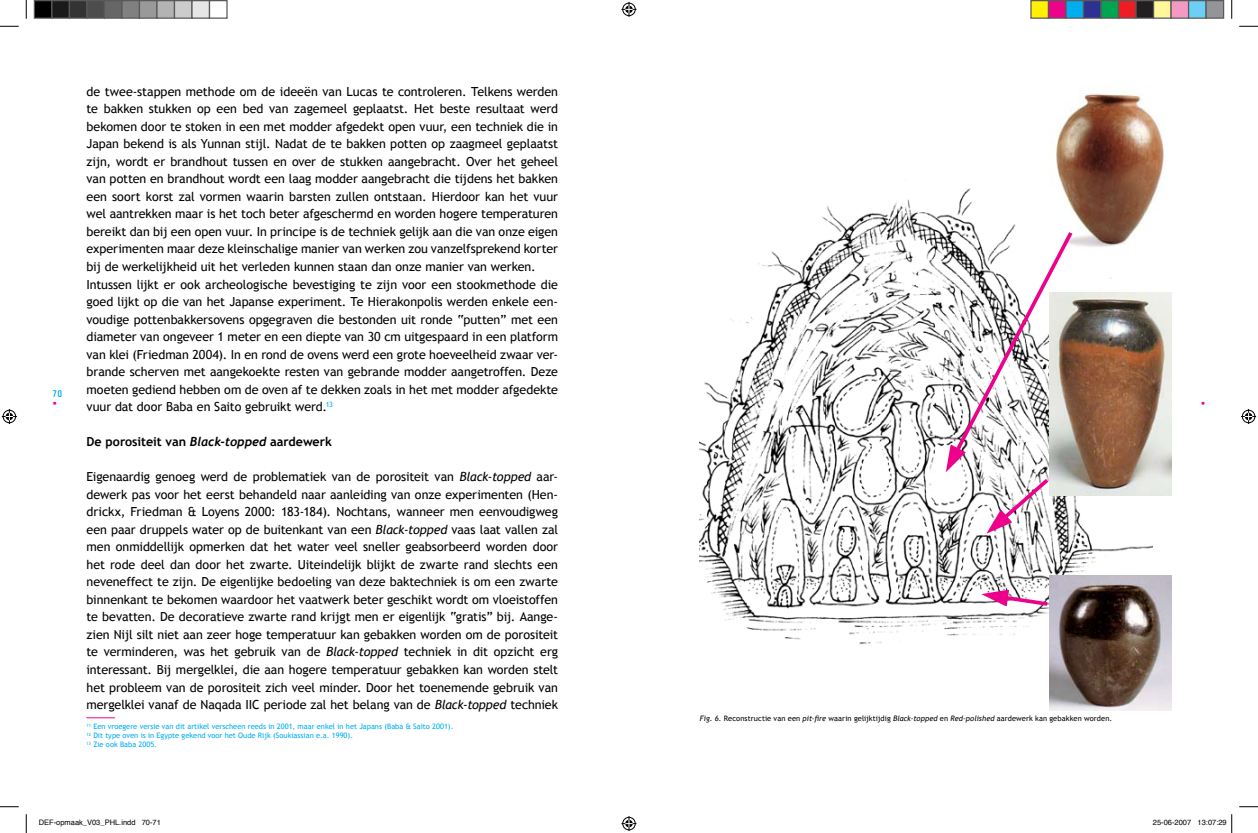
<style>
.page{position:relative;width:1258px;height:833px;background:#fff}
.page>*{position:absolute;margin:0;border:0;box-sizing:border-box;transform-origin:0 0}
.t1{font:12.5px/17.5px "Trebuchet MS";letter-spacing:-.005em;color:#000}
.t2{font:700 12.5px "Trebuchet MS";letter-spacing:-.005em;color:#000}
.t3{font:700 10px "Cholla Sans";color:#ec008c}
.t4{font:700 10px "Cholla Sans";color:#00adef}
.t5{font:7.5px/8.8px "Trebuchet MS";color:#00adef}
.t6{font:7.5px "Trebuchet MS";letter-spacing:.01em;color:#000}
.t7{font:7.5px "Helvetica";color:#000}
.s1{font-family:"Trebuchet";font-style:italic}
.s2{font-style:italic}
</style>
<div class="page">
<img style="left:699px;top:188px;width:453px;height:456px">
<img style="left:1049px;top:94px;width:115px;height:156px">
<img style="left:1098px;top:292px;width:73px;height:203px">
<img style="left:1049px;top:575px;width:122px;height:135px">
<svg style="left:86px;top:717px;width:29px;height:1px"></svg>
<svg style="left:981px;top:589px;width:67px;height:45px"></svg>
<svg style="left:945px;top:229px;width:153px;height:304px"></svg>
<svg style="left:0;top:25px;width:19px;height:2px"></svg>
<svg style="left:1239px;top:25px;width:18px;height:2px"></svg>
<svg style="left:0;top:806px;width:19px;height:1px"></svg>
<svg style="left:1239px;top:806px;width:18px;height:1px"></svg>
<svg style="left:25px;top:0;width:2px;height:19px"></svg>
<svg style="left:25px;top:814px;width:2px;height:18px"></svg>
<svg style="left:1231px;top:0;width:1px;height:19px"></svg>
<svg style="left:621px;top:2px;width:15px;height:15px"></svg>
<svg style="left:621px;top:816px;width:15px;height:14px"></svg>
<svg style="left:2px;top:409px;width:15px;height:15px"></svg>
<svg style="left:1241px;top:409px;width:14px;height:15px"></svg>
<div style="left:34px;top:1px;width:18px;height:17px;background:#000"></div>
<div style="left:34px;top:0;width:18px;height:19px;border:1px solid #595959"></div>
<div style="left:52px;top:1px;width:17px;height:17px;background:#1a1a1a"></div>
<div style="left:51px;top:0;width:19px;height:19px;border:1px solid #595959"></div>
<div style="left:69px;top:1px;width:18px;height:17px;background:#333"></div>
<div style="left:69px;top:0;width:19px;height:19px;border:1px solid #595959"></div>
<div style="left:87px;top:1px;width:17px;height:17px;background:#4d4d4d"></div>
<div style="left:86px;top:0;width:19px;height:19px;border:1px solid #595959"></div>
<div style="left:104px;top:1px;width:18px;height:17px;background:#666"></div>
<div style="left:104px;top:0;width:18px;height:19px;border:1px solid #595959"></div>
<div style="left:122px;top:1px;width:17px;height:17px;background:#808080"></div>
<div style="left:121px;top:0;width:19px;height:19px;border:1px solid #595959"></div>
<div style="left:139px;top:1px;width:18px;height:17px;background:#999"></div>
<div style="left:139px;top:0;width:19px;height:19px;border:1px solid #595959"></div>
<div style="left:157px;top:1px;width:17px;height:17px;background:#b3b3b3"></div>
<div style="left:156px;top:0;width:19px;height:19px;border:1px solid #595959"></div>
<div style="left:174px;top:1px;width:18px;height:17px;background:#ccc"></div>
<div style="left:174px;top:0;width:18px;height:19px;border:1px solid #595959"></div>
<div style="left:192px;top:1px;width:17px;height:17px;background:#e6e6e6"></div>
<div style="left:191px;top:0;width:19px;height:19px;border:1px solid #595959"></div>
<div style="left:209px;top:0;width:19px;height:19px;border:1px solid #595959"></div>
<div style="left:1030px;top:1px;width:18px;height:17px;background:#fff101"></div>
<div style="left:1030px;top:0;width:18px;height:19px;border:1px solid #595959"></div>
<div style="left:1048px;top:1px;width:17px;height:17px;background:#ed028c"></div>
<div style="left:1047px;top:0;width:19px;height:19px;border:1px solid #595959"></div>
<div style="left:1065px;top:1px;width:18px;height:17px;background:#00aeef"></div>
<div style="left:1065px;top:0;width:18px;height:19px;border:1px solid #595959"></div>
<div style="left:1083px;top:1px;width:17px;height:17px;background:#2e3092"></div>
<div style="left:1082px;top:0;width:19px;height:19px;border:1px solid #595959"></div>
<div style="left:1100px;top:1px;width:18px;height:17px;background:#00a54f"></div>
<div style="left:1100px;top:0;width:18px;height:19px;border:1px solid #595959"></div>
<div style="left:1118px;top:1px;width:17px;height:17px;background:#ee1d23"></div>
<div style="left:1117px;top:0;width:19px;height:19px;border:1px solid #595959"></div>
<div style="left:1135px;top:1px;width:18px;height:17px;background:#231f20"></div>
<div style="left:1135px;top:0;width:18px;height:19px;border:1px solid #595959"></div>
<div style="left:1153px;top:1px;width:17px;height:17px;background:#fff79a"></div>
<div style="left:1152px;top:0;width:19px;height:19px;border:1px solid #595959"></div>
<div style="left:1170px;top:1px;width:18px;height:17px;background:#f499c2"></div>
<div style="left:1170px;top:0;width:18px;height:19px;border:1px solid #595959"></div>
<div style="left:1188px;top:1px;width:17px;height:17px;background:#6bcff6"></div>
<div style="left:1187px;top:0;width:19px;height:19px;border:1px solid #595959"></div>
<div style="left:1205px;top:1px;width:18px;height:17px;background:#939598"></div>
<div style="left:1205px;top:0;width:18px;height:19px;border:1px solid #595959"></div>
<svg style="left:1231px;top:814px;width:1px;height:18px"></svg>
<p class="t1" style="left:86px;top:83px;width:473px">de twee-stappen methode om de ideeën van Lucas te controleren. Telkens werden te bakken stukken op een bed van zagemeel geplaatst. Het beste resultaat werd bekomen door te stoken in een met modder afgedekt open vuur, een techniek die in Japan bekend is als Yunnan stijl. Nadat de te bakken potten op zaagmeel geplaatst zijn, wordt er brandhout tussen en over de stukken aangebracht. Over het geheel van potten en brandhout wordt een laag modder aangebracht die tijdens het bakken een soort korst zal vormen waarin barsten zullen ontstaan. Hierdoor kan het vuur wel aantrekken maar is het toch beter afgeschermd en worden hogere temperaturen bereikt dan bij een open vuur. In principe is de techniek gelijk aan die van onze eigen experimenten maar deze kleinschalige manier van werken zou vanzelfsprekend korter bij de werkelijkheid uit het verleden kunnen staan dan onze manier van werken.<br>Intussen lijkt er ook archeologische bevestiging te zijn voor een stookmethode die goed lijkt op die van het Japanse experiment. Te Hierakonpolis werden enkele een&shy;voudige pottenbakkersovens opgegraven die bestonden uit ronde “putten” met een diameter van ongeveer 1 meter en een diepte van 30 cm uitgespaard in een platform van klei (Friedman 2004). In en rond de ovens werd een grote hoeveelheid zwaar ver&shy;brande scherven met aangekoekte resten van gebrande modder aangetroffen. Deze moeten gediend hebben om de oven af te dekken zoals in het met modder afgedekte vuur dat door Baba en Saito gebruikt werd.<sup>13</sup></p>
<p class="t2" style="left:86px;top:433px;width:247px">De porositeit van <span class="s1">Black-topped</span> aardewerk</p>
<p class="t1" style="left:86px;top:468px;width:473px;text-align:justify">Eigenaardig genoeg werd de problematiek van de porositeit van <span class="s2">Black-topped</span> aar&shy;dewerk pas voor het eerst behandeld naar aanleiding van onze experimenten (Hen&shy;drickx, Friedman &amp; Loyens 2000: 183-184). Nochtans, wanneer men eenvoudigweg een paar druppels water op de buitenkant van een <span class="s2">Black-topped</span> vaas laat vallen zal men onmiddellijk opmerken dat het water veel sneller geabsorbeerd worden door het rode deel dan door het zwarte. Uiteindelijk blijkt de zwarte rand slechts een neveneffect te zijn. De eigenlijke bedoeling van deze baktechniek is om een zwarte binnenkant te bekomen waardoor het vaatwerk beter geschikt wordt om vloeistoffen te bevatten. De decoratieve zwarte rand krijgt men er eigenlijk “gratis” bij. Aange&shy;zien Nijl silt niet aan zeer hoge temperatuur kan gebakken worden om de porositeit te verminderen, was het gebruik van de <span class="s2">Black-topped</span> techniek in dit opzicht erg interessant. Bij mergelklei, die aan hogere temperatuur gebakken kan worden stelt het probleem van de porositeit zich veel minder. Door het toenemende gebruik van mergelklei vanaf de Naqada IIC periode zal het belang van de <span class="s2">Black-topped</span> techniek</p>
<p class="t5" style="left:86px;top:722px;width:368px"><sup>11</sup> Een vroegere versie van dit artikel verscheen reeds in 2001, maar enkel in het Japans (Baba &amp; Saito 2001).<br><sup>12</sup> Dit type oven is in Egypte gekend voor het Oude Rijk (Soukiassian e.a. 1990).<br><sup>13</sup> Zie ook Baba 2005.</p>
<p class="t4" style="left:53px;top:388px;width:11px">70</p>
<p class="t3" style="left:53px;top:397px;width:6px">•</p>
<p class="t3" style="left:1200px;top:397px;width:6px">•</p>
<p class="t6" style="left:699px;top:713px;width:414px"><span class="s2">Fig. 6.</span> Reconstructie van een <span class="s2">pit-fire</span> waarin gelijktijdig <span class="s2">Black-topped</span> en <span class="s2">Red-polished</span> aardewerk kan gebakken worden.</p>
<p class="t7" style="left:39px;top:815px;width:124px">DEF-opmaak_V03_PHL.indd 70-71</p>
<p class="t7" style="left:1152px;top:815px;width:75px">25-06-2007 13:07:29</p>
</div>
